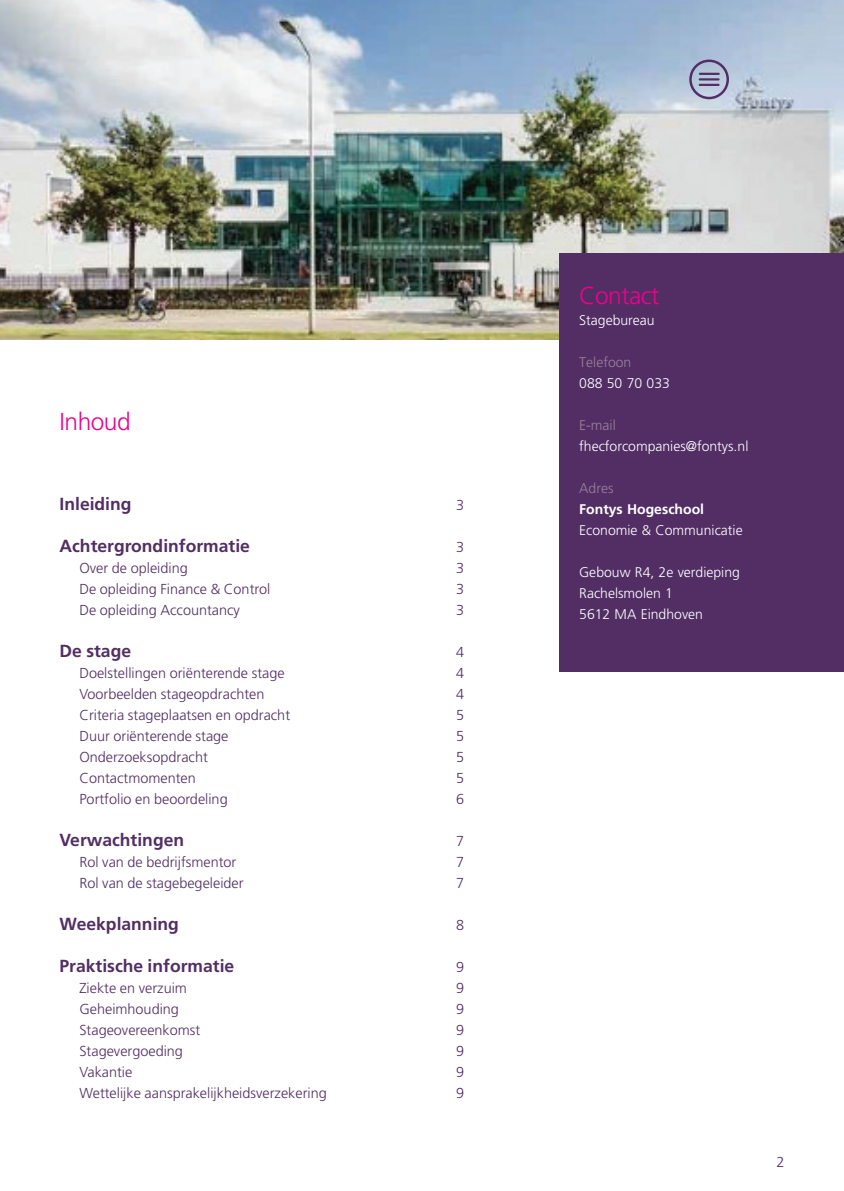
<style>
.page{position:relative;width:844px;height:1191px;background:#fff}
.page>*{position:absolute;margin:0;border:0;box-sizing:border-box;transform-origin:0 0}
.t1{font:300 24.5px "Fontys Frutiger";letter-spacing:-.02em;color:#ed028c}
.t2{font:700 17.5px "Fontys Frutiger";color:#522e64}
.t3{font:300 14.35px "Fontys Frutiger";color:#522e64}
.t4{font:300 14px/21px "Fontys Frutiger";color:#fff}
.t5{font:300 14px "Fontys Frutiger";color:#99819c}
.t6{font:700 14px "Fontys Frutiger";color:#fff}
</style>
<div class="page">
<img style="left:0;top:0;width:843px;height:340px">
<div style="left:559px;top:253px;width:284px;height:418px;background:#522e64"></div>
<svg style="left:689px;top:60px;width:39px;height:39px"></svg>
<hr style="left:698px;top:73px;width:21px;height:2px;background:#522e64">
<hr style="left:698px;top:84px;width:21px;height:2px;background:#522e64">
<hr style="left:698px;top:78px;width:21px;height:2px;background:#522e64">
<h1 class="t1" style="left:60px;top:407px;width:73px">Inhoud</h1>
<p class="t2" style="left:60px;top:493px;width:73px">Inleiding</p>
<p class="t3" style="left:456px;top:497px;width:10px">3</p>
<p class="t2" style="left:60px;top:535px;width:192px">Achtergrondinformatie</p>
<p class="t3" style="left:456px;top:539px;width:10px">3</p>
<p class="t3" style="left:79px;top:560px;width:110px">Over de opleiding</p>
<p class="t3" style="left:456px;top:560px;width:10px">3</p>
<p class="t3" style="left:79px;top:581px;width:192px">De opleiding Finance &amp; Control</p>
<p class="t3" style="left:456px;top:581px;width:10px">3</p>
<p class="t3" style="left:79px;top:602px;width:162px">De opleiding Accountancy</p>
<p class="t3" style="left:456px;top:602px;width:10px">3</p>
<p class="t2" style="left:60px;top:640px;width:73px">De stage</p>
<p class="t3" style="left:456px;top:644px;width:10px">4</p>
<p class="t3" style="left:79px;top:665px;width:207px">Doelstellingen oriënterende stage</p>
<p class="t3" style="left:456px;top:665px;width:10px">4</p>
<p class="t3" style="left:79px;top:686px;width:186px">Voorbeelden stageopdrachten</p>
<p class="t3" style="left:456px;top:686px;width:10px">4</p>
<p class="t3" style="left:79px;top:707px;width:212px">Criteria stageplaatsen en opdracht</p>
<p class="t3" style="left:456px;top:707px;width:10px">5</p>
<p class="t3" style="left:79px;top:728px;width:150px">Duur oriënterende stage</p>
<p class="t3" style="left:456px;top:728px;width:10px">5</p>
<p class="t3" style="left:79px;top:749px;width:130px">Onderzoeksopdracht</p>
<p class="t3" style="left:456px;top:749px;width:10px">5</p>
<p class="t3" style="left:79px;top:770px;width:118px">Contactmomenten</p>
<p class="t3" style="left:456px;top:770px;width:10px">5</p>
<p class="t3" style="left:79px;top:791px;width:150px">Portfolio en beoordeling</p>
<p class="t3" style="left:456px;top:791px;width:10px">6</p>
<p class="t2" style="left:60px;top:829px;width:126px">Verwachtingen</p>
<p class="t3" style="left:456px;top:833px;width:10px">7</p>
<p class="t3" style="left:79px;top:854px;width:158px">Rol van de bedrijfsmentor</p>
<p class="t3" style="left:456px;top:854px;width:10px">7</p>
<p class="t3" style="left:79px;top:875px;width:166px">Rol van de stagebegeleider</p>
<p class="t3" style="left:456px;top:875px;width:10px">7</p>
<p class="t2" style="left:60px;top:913px;width:121px">Weekplanning</p>
<p class="t3" style="left:456px;top:917px;width:10px">8</p>
<p class="t2" style="left:60px;top:955px;width:176px">Praktische informatie</p>
<p class="t3" style="left:456px;top:959px;width:10px">9</p>
<p class="t3" style="left:79px;top:980px;width:109px">Ziekte en verzuim</p>
<p class="t3" style="left:456px;top:980px;width:10px">9</p>
<p class="t3" style="left:79px;top:1001px;width:101px">Geheimhouding</p>
<p class="t3" style="left:456px;top:1001px;width:10px">9</p>
<p class="t3" style="left:79px;top:1022px;width:122px">Stageovereenkomst</p>
<p class="t3" style="left:456px;top:1022px;width:10px">9</p>
<p class="t3" style="left:79px;top:1043px;width:105px">Stagevergoeding</p>
<p class="t3" style="left:456px;top:1043px;width:10px">9</p>
<p class="t3" style="left:79px;top:1064px;width:54px">Vakantie</p>
<p class="t3" style="left:456px;top:1064px;width:10px">9</p>
<p class="t3" style="left:79px;top:1085px;width:249px">Wettelijke aansprakelijkheidsverzekering</p>
<p class="t3" style="left:456px;top:1085px;width:10px">9</p>
<h1 class="t1" style="left:579px;top:281px;width:82px">Contact</h1>
<p class="t4" style="left:579px;top:309px;width:77px">Stagebureau</p>
<p class="t5" style="left:579px;top:354px;width:54px">Telefoon</p>
<p class="t4" style="left:579px;top:372px;width:92px">088 50 70 033</p>
<p class="t5" style="left:579px;top:417px;width:38px">E-mail</p>
<p class="t4" style="left:579px;top:435px;width:171px">fhecforcompanies@fontys.nl</p>
<p class="t5" style="left:579px;top:480px;width:36px">Adres</p>
<p class="t6" style="left:579px;top:500px;width:126px">Fontys Hogeschool</p>
<p class="t4" style="left:579px;top:519px;width:165px">Economie &amp; Communicatie</p>
<p class="t4" style="left:579px;top:561px;width:162px">Gebouw R4, 2e verdieping<br>Rachelsmolen 1<br>5612 MA Eindhoven</p>
<p class="t3" style="left:776px;top:1153px;width:10px">2</p>
</div>
